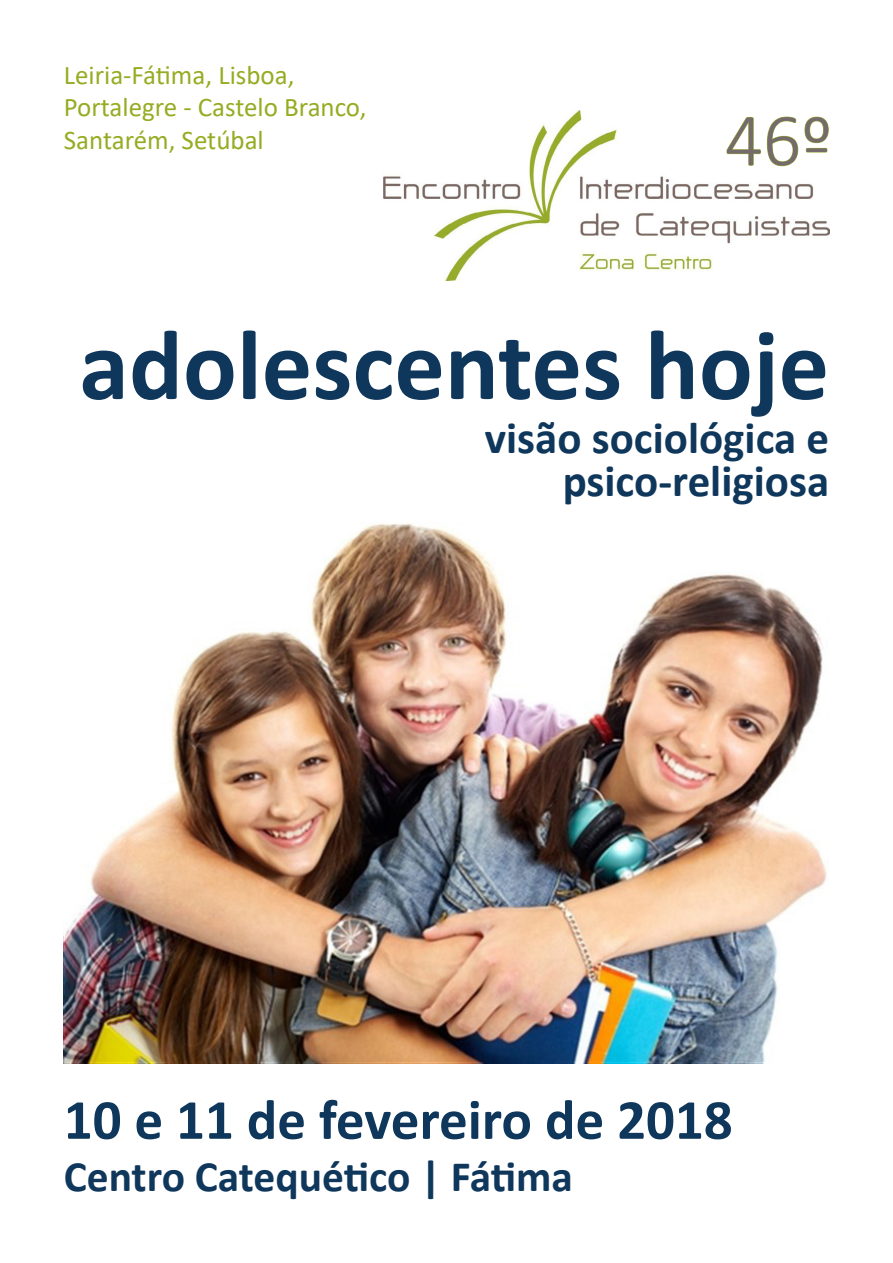
<style>
.page{position:relative;width:893px;height:1263px;background:#fff}
.page>*{position:absolute;margin:0;border:0;box-sizing:border-box;transform-origin:0 0}
.t1{font:700 100.5px "Calibri";color:#0f375b}
.t2{font:300 75px "Calibri";color:#756b6c}
.t3{font:700 57px "Calibri";color:#0f375b}
.t4{font:700 45px/43.5px "Calibri";color:#0f375b;text-align:right}
.t5{font:700 43.5px "Calibri";color:#0f375b}
.t6{font:27px/32.4px "Calibri";color:#96ac23}
</style>
<div class="page">
<img style="left:64px;top:522px;width:763px;height:541px">
<img style="left:383px;top:110px;width:446px;height:171px">
<p class="t6" style="left:64px;top:58px;width:304px">Leiria-Fátima, Lisboa,<br>Portalegre - Castelo Branco,<br>Santarém, Setúbal</p>
<h2 class="t2" style="left:725px;top:94px;width:109px">46º</h2>
<h1 class="t1" style="left:79px;top:294px;width:751px">adolescentes hoje</h1>
<h3 class="t4" style="left:485px;top:416px;width:346px">visão sociológica e psico-religiosa</h3>
<h3 class="t3" style="left:64px;top:1079px;width:670px">10 e 11 de fevereiro de 2018</h3>
<h3 class="t5" style="left:64px;top:1146px;width:511px">Centro Catequético | Fátima</h3>
</div>
